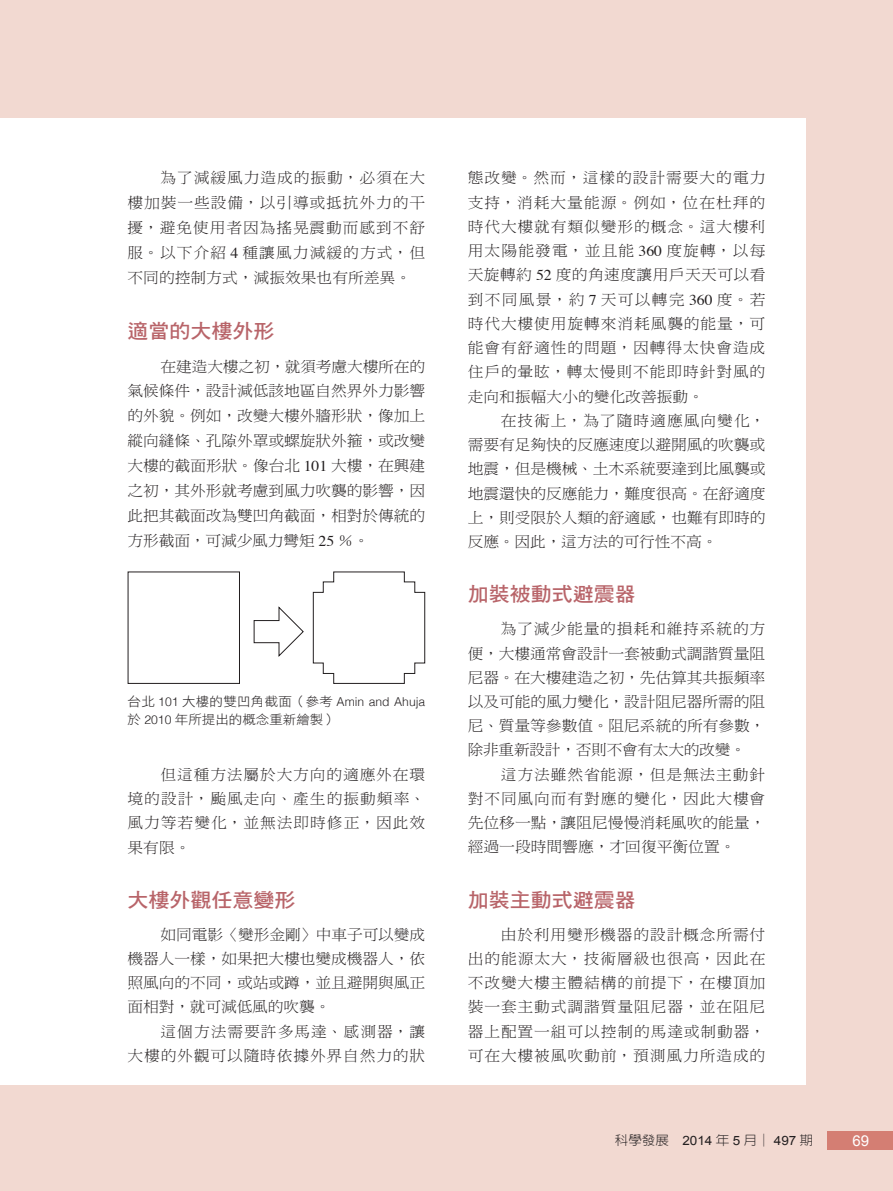
<style>
.page{position:relative;width:893px;height:1191px;background:#f2d9d1}
.page>*{position:absolute;margin:0;border:0;box-sizing:border-box;transform-origin:0 0}
.一般-內文大標{font:19.95px "DF Hei Std W7";color:#b86469;scale:1.05 1}
.內文{font:15px/24.3px "DF Ming Std W3";color:#231f20;text-align:justify;scale:1.05 1}
.內文-2{font:15px/24.2px "DF Ming Std W3";letter-spacing:.055em;color:#231f20;text-align:right;scale:1.05 1}
.右頁碼{font:15px "Arial";color:#fff}
.圖說{font:12.9px "DF Hei Std W3";color:#231f20;scale:1.05 1}
.t1{font:300 12.9px "AR New Hei B5";color:#231f20;scale:1.05 1}
.圖說-2{font:300 12.3px "Helvetica";color:#231f20}
.s1{font-family:"Times"}
.s2{font-family:"DF Hei Std W3";font-weight:400;font-size:12.9px}
.s3{font-family:"Helvetica";font-weight:300;font-size:12.3px}
.s4{font-family:"Arial";font-weight:400}
</style>
<div class="page">
<div style="left:0;top:118px;width:805px;height:966px;background:#fff"></div>
<div style="left:828px;top:1131px;width:65px;height:18px;background:#d47e73"></div>
<div style="left:128px;top:571px;width:112px;height:113px;border:1px solid #231f20"></div>
<svg style="left:312px;top:571px;width:114px;height:113px"></svg>
<svg style="left:253px;top:606px;width:51px;height:51px"></svg>
<p class="內文" style="left:128px;top:165px;width:285px;line-height:24.9px;text-indent:33px">為了減緩風力造成的振動，必須在大樓加裝一些設備，以引導或抵抗外力的干擾，避免使用者因為搖晃震動而感到不舒服。以下介紹 <span class="s1">4</span> 種讓風力減緩的方式，但不同的控制方式，減振效果也有所差異。</p>
<p class="一般-內文大標" style="left:128px;top:320px;width:141px">適當的大樓外形</p>
<p class="內文" style="left:128px;top:353px;width:285px;line-height:24.9px;text-indent:33px">在建造大樓之初，就須考慮大樓所在的氣候條件，設計減低該地區自然界外力影響的外貌。例如，改變大樓外牆形狀，像加上縱向縫條、孔隙外罩或螺旋狀外箍，或改變大樓的截面形狀。像台北 <span class="s1">101</span> 大樓，在興建之初，其外形就考慮到風力吹襲的影響，因此把其截面改為雙凹角截面，相對於傳統的方形截面，可減少風力彎矩 <span class="s1">25</span> ％。</p>
<p class="圖說-2" style="left:128px;top:693px;width:299px"><span class="s2">台北</span> 101 <span class="s2">大樓的雙凹角截面（參考</span> Amin and Ahuja</p>
<p class="圖說" style="left:128px;top:712px;width:201px">於 <span class="s3">2010</span> 年所提出的概念重新繪製）</p>
<p class="內文" style="left:128px;top:762px;width:285px;text-indent:33px">但這種方法屬於大方向的適應外在環境的設計，颱風走向、產生的振動頻率、風力等若變化，並無法即時修正，因此效果有限。</p>
<p class="一般-內文大標" style="left:128px;top:888px;width:161px">大樓外觀任意變形</p>
<p class="內文" style="left:128px;top:922px;width:285px;text-indent:33px">如同電影〈變形金剛〉中車子可以變成機器人一樣，如果把大樓也變成機器人，依照風向的不同，或站或蹲，並且避開與風正面相對，就可減低風的吹襲。</p>
<p class="內文-2" style="left:128px;top:1019px;width:285px">這個方法需要許多馬達、感測器，讓<br>大樓的外觀可以隨時依據外界自然力的狀</p>
<p class="內文" style="left:468px;top:166px;width:285px">態改變。然而，這樣的設計需要大的電力支持，消耗大量能源。例如，位在杜拜的時代大樓就有類似變形的概念。這大樓利用太陽能發電，並且能 <span class="s1">360</span> 度旋轉，以每天旋轉約 <span class="s1">52</span> 度的角速度讓用戶天天可以看到不同風景，約 <span class="s1">7</span> 天可以轉完 <span class="s1">360</span> 度。若時代大樓使用旋轉來消耗風襲的能量，可能會有舒適性的問題，因轉得太快會造成住戶的暈眩，轉太慢則不能即時針對風的走向和振幅大小的變化改善振動。</p>
<p class="內文" style="left:468px;top:408px;width:285px;text-indent:33px">在技術上，為了隨時適應風向變化，需要有足夠快的反應速度以避開風的吹襲或地震，但是機械、土木系統要達到比風襲或地震還快的反應能力，難度很高。在舒適度上，則受限於人類的舒適感，也難有即時的反應。因此，這方法的可行性不高。</p>
<p class="一般-內文大標" style="left:468px;top:583px;width:161px">加裝被動式避震器</p>
<p class="內文" style="left:468px;top:616px;width:285px;text-indent:33px">為了減少能量的損耗和維持系統的方便，大樓通常會設計一套被動式調諧質量阻尼器。在大樓建造之初，先估算其共振頻率以及可能的風力變化，設計阻尼器所需的阻尼、質量等參數值。阻尼系統的所有參數，除非重新設計，否則不會有太大的改變。</p>
<p class="內文" style="left:468px;top:762px;width:285px;text-indent:33px">這方法雖然省能源，但是無法主動針對不同風向而有對應的變化，因此大樓會先位移一點，讓阻尼慢慢消耗風吹的能量，經過一段時間響應，才回復平衡位置。</p>
<p class="一般-內文大標" style="left:468px;top:888px;width:161px">加裝主動式避震器</p>
<p class="內文" style="left:468px;top:922px;width:285px;text-indent:33px">由於利用變形機器的設計概念所需付出的能源太大，技術層級也很高，因此在不改變大樓主體結構的前提下，在樓頂加裝一套主動式調諧質量阻尼器，並在阻尼器上配置一組可以控制的馬達或制動器，可在大樓被風吹動前，預測風力所造成的</p>
<p class="t1" style="left:615px;top:1133px;width:190px">科學發展 <span class="s4">2014</span> 年 <span class="s4">5</span> 月│ <span class="s4">497</span> 期</p>
<p class="右頁碼" style="left:852px;top:1131px;width:18px">69</p>
</div>
